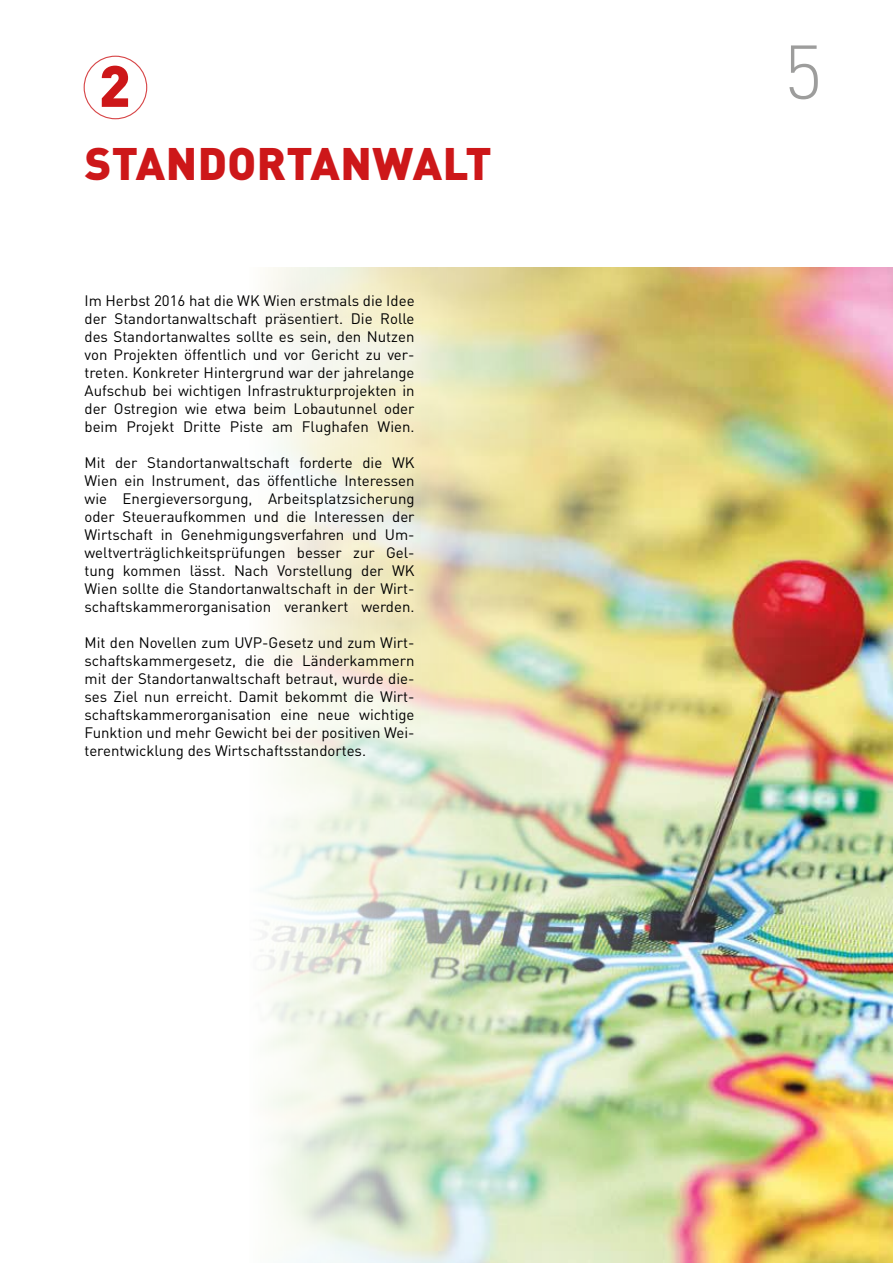
<style>
.page{position:relative;width:893px;height:1263px;background:#fff}
.page>*{position:absolute;margin:0;border:0;box-sizing:border-box;transform-origin:0 0}
.t1{font:300 75px "DIN";color:#9d9d9c}
.t2{font:900 57.45px "DIN Pro";color:#cd1719}
.t3{font:900 45px "DIN Pro";letter-spacing:.01em;color:#cd1719}
.t4{font:15px/18px "DIN Pro";color:#000;text-align:justify}
</style>
<div class="page">
<img style="left:263px;top:268px;width:630px;height:995px">
<div style="left:84px;top:56px;width:63px;height:63px;border:1px solid #cd1719;border-radius:50%"></div>
<h2 class="t2" style="left:99px;top:47px;width:33px">2</h2>
<h3 class="t3" style="left:85px;top:133px;width:409px">STANDORTANWALT</h3>
<p class="t4" style="left:84px;top:291px;width:332px">Im Herbst 2016 hat die WK Wien erstmals die Idee der Standortanwaltschaft präsentiert. Die Rolle des Standortanwaltes sollte es sein, den Nutzen von Projekten öffentlich und vor Gericht zu ver&shy;treten. Konkreter Hintergrund war der jahrelange Aufschub bei wichtigen Infrastrukturprojekten in der Ostregion wie etwa beim Lobautunnel oder beim Projekt Dritte Piste am Flughafen Wien.</p>
<p class="t4" style="left:84px;top:453px;width:332px">Mit der Standortanwaltschaft forderte die WK Wien ein Instrument, das öffentliche Interessen wie Energieversorgung, Arbeitsplatzsicherung oder Steueraufkommen und die Interessen der Wirtschaft in Genehmigungsverfahren und Um&shy;weltverträglichkeitsprüfungen besser zur Gel&shy;tung kommen lässt. Nach Vorstellung der WK Wien sollte die Standortanwaltschaft in der Wirt&shy;schaftskammerorganisation verankert werden.</p>
<p class="t4" style="left:84px;top:633px;width:332px">Mit den Novellen zum UVP-Gesetz und zum Wirt&shy;schaftskammergesetz, die die Länderkammern mit der Standortanwaltschaft betraut, wurde die&shy;ses Ziel nun erreicht. Damit bekommt die Wirt&shy;schaftskammerorganisation eine neue wichtige Funktion und mehr Gewicht bei der positiven Wei&shy;terentwicklung des Wirtschaftsstandortes.</p>
<h1 class="t1" style="left:784px;top:26px;width:40px">5</h1>
</div>
